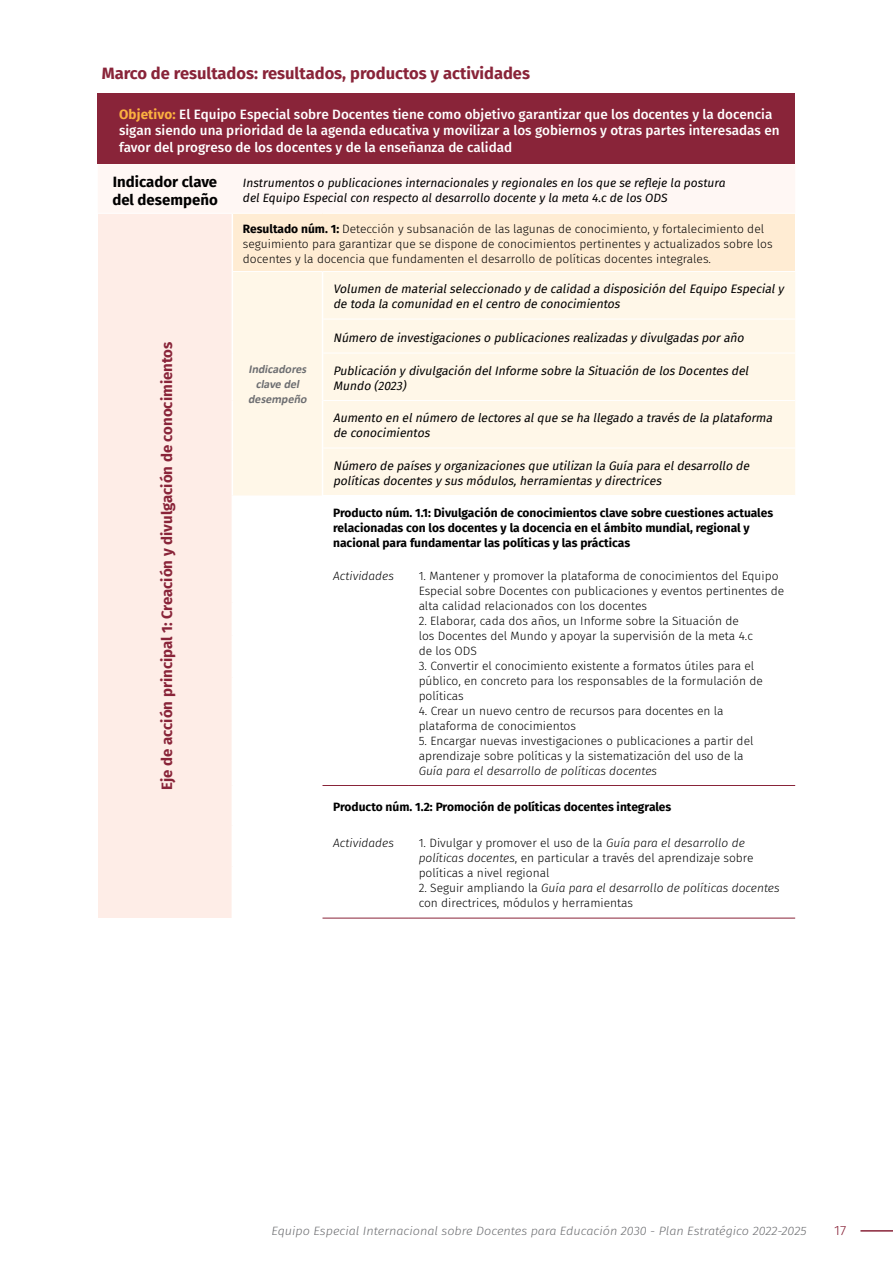
<style>
.page{position:relative;width:893px;height:1263px;background:#fff}
.page>*{position:absolute;margin:0;border:0;box-sizing:border-box;transform-origin:0 0}
.t1{font:700 16.5px "Fira Sans";color:#892439}
.t2{font:700 15px "Fira Sans";color:#892439}
.t3{font:700 15px/18px "Fira Sans";color:#000}
.t4{font:500 13.5px/16.2px "Fira Sans";color:#fff}
.t5{font:300 13.5px "Fira Sans";color:#892439;scale:1.06 1}
.t6{font:300 12px/15px "Fira Sans";color:#000}
.t7{font:italic 12px/15px "Fira Sans";color:#000}
.t8{font:700 12px/15px "Fira Sans";color:#000}
.t9{font:italic 12px/15px "Fira Sans";color:#000}
.t10{font:italic 300 12px "Fira Sans";color:#6d6e71;scale:1.06 1}
.t11{font:italic 300 12px "Fira Sans";color:#000}
.t12{font:italic 700 12px/15px "Calibri";color:#6d6e71;text-align:center}
.s1{font-weight:700;color:#fbb040}
.s2{font-weight:700}
.s3{font-style:italic}
</style>
<div class="page">
<div style="left:98px;top:94px;width:697px;height:70px;background:#892439"></div>
<div style="left:98px;top:165px;width:697px;height:47px;background:#fff7f4"></div>
<div style="left:98px;top:213px;width:134px;height:705px;background:#feede7"></div>
<div style="left:232px;top:213px;width:563px;height:59px;background:#ffecd3"></div>
<div style="left:233px;top:272px;width:562px;height:223px;background:#fff7e8"></div>
<hr style="left:322px;top:785px;width:86px;height:1px;background:#892439">
<hr style="left:408px;top:785px;width:387px;height:1px;background:#892439">
<hr style="left:322px;top:918px;width:86px;height:1px;background:#892439">
<hr style="left:408px;top:918px;width:387px;height:1px;background:#892439">
<hr style="left:98px;top:213px;width:134px;height:1px;background:#fff">
<hr style="left:232px;top:214px;width:1px;height:57px;background:#fff">
<hr style="left:232px;top:213px;width:90px;height:1px;background:#fff">
<hr style="left:322px;top:213px;width:86px;height:1px;background:#fff">
<hr style="left:408px;top:213px;width:387px;height:1px;background:#fff">
<hr style="left:322px;top:271px;width:86px;height:1px;background:#fff">
<hr style="left:408px;top:271px;width:387px;height:1px;background:#fff">
<hr style="left:323px;top:319px;width:85px;height:1px;background:#fff">
<hr style="left:408px;top:319px;width:387px;height:1px;background:#fff">
<hr style="left:323px;top:353px;width:85px;height:1px;background:#fff">
<hr style="left:408px;top:353px;width:387px;height:1px;background:#fff">
<hr style="left:323px;top:400px;width:85px;height:1px;background:#fff">
<hr style="left:408px;top:400px;width:387px;height:1px;background:#fff">
<hr style="left:323px;top:448px;width:85px;height:1px;background:#fff">
<hr style="left:408px;top:448px;width:387px;height:1px;background:#fff">
<hr style="left:232px;top:271px;width:90px;height:1px;background:#fff">
<hr style="left:322px;top:272px;width:1px;height:47px;background:#fff">
<hr style="left:322px;top:319px;width:1px;height:34px;background:#fff">
<hr style="left:322px;top:353px;width:1px;height:47px;background:#fff">
<hr style="left:322px;top:400px;width:1px;height:48px;background:#fff">
<hr style="left:322px;top:448px;width:1px;height:47px;background:#fff">
<hr style="left:860px;top:1230px;width:33px;height:1px;background:#892439">
<h1 class="t1" style="left:102px;top:60px;width:430px">Marco de resultados: resultados, productos y actividades</h1>
<p class="t4" style="left:119px;top:106px;width:662px"><span class="s1">Objetivo:</span> El Equipo Especial sobre Docentes tiene como objetivo garantizar que los docentes y la docencia sigan siendo una prioridad de la agenda educativa y movilizar a los gobiernos y otras partes interesadas en favor del progreso de los docentes y de la enseñanza de calidad</p>
<p class="t3" style="left:112px;top:171px;width:107px">Indicador clave del desempeño</p>
<p class="t9" style="left:243px;top:175px;width:484px">Instrumentos o publicaciones internacionales y regionales en los que se refleje la postura del Equipo Especial con respecto al desarrollo docente y la meta 4.c de los ODS</p>
<p class="t2" style="left:154px;top:790px;width:449px;rotate:-90deg">Eje de acción principal 1: Creación y divulgación de conocimientos</p>
<p class="t6" style="left:243px;top:221px;width:531px"><span class="s2">Resultado núm. 1:</span> Detección y subsanación de las lagunas de conocimiento, y fortalecimiento del seguimiento para garantizar que se dispone de conocimientos pertinentes y actualizados sobre los docentes y la docencia que fundamenten el desarrollo de políticas docentes integrales.</p>
<p class="t12" style="left:248px;top:361px;width:63px">Indicadores clave del desempeño</p>
<p class="t7" style="left:333px;top:281px;width:455px">Volumen de materialseleccionado y de calidad a disposición delEquipo Especialy de toda la comunidad en elcentro de conocimientos</p>
<p class="t7" style="left:333px;top:330px;width:415px">Número de investigacioneso publicacionesrealizadasy divulgadasporaño</p>
<p class="t7" style="left:333px;top:363px;width:420px">Publicación y divulgación delInforme sobre la Situación de losDocentesdel<br>Mundo (2023)</p>
<p class="t7" style="left:333px;top:410px;width:444px">Aumento en elnúmero de lectoresalque se ha llegado a travésde la plataforma de conocimientos</p>
<p class="t7" style="left:333px;top:458px;width:421px">Número de paísesy organizacionesque utilizan la Guía para eldesarrollo de políticasdocentesy susmódulos,herramientasy directrices</p>
<p class="t8" style="left:333px;top:505px;width:442px">Producto núm. 1.1: Divulgación de conocimientos clave sobre cuestiones actuales relacionadas con los docentes y la docencia en el ámbito mundial, regional y nacional para fundamentar las políticas y las prácticas</p>
<p class="t11" style="left:333px;top:567px;width:62px">Actividades</p>
<p class="t6" style="left:419px;top:568px;width:367px">1. Mantener y promover la plataforma de conocimientos del Equipo<br>Especial sobre Docentes con publicaciones y eventos pertinentes de alta calidad relacionados con los docentes</p>
<p class="t6" style="left:419px;top:613px;width:336px">2. Elaborar, cada dos años, un Informe sobre la Situación de los Docentes del Mundo y apoyar la supervisión de la meta 4.c de los ODS</p>
<p class="t6" style="left:419px;top:658px;width:346px">3. Convertir el conocimiento existente a formatos útiles para el público, en concreto para los responsables de la formulación de políticas</p>
<p class="t6" style="left:419px;top:703px;width:306px">4. Crear un nuevo centro de recursos para docentes en la plataforma de conocimientos</p>
<p class="t6" style="left:419px;top:733px;width:336px">5. Encargar nuevas investigaciones o publicaciones a partir del aprendizaje sobre políticas y la sistematización del uso de la</p>
<p class="t11" style="left:419px;top:762px;width:240px">Guía para el desarrollo de políticas docentes</p>
<p class="t8" style="left:333px;top:799px;width:340px">Producto núm. 1.2: Promoción de políticas docentes integrales</p>
<p class="t11" style="left:333px;top:835px;width:62px">Actividades</p>
<p class="t6" style="left:419px;top:836px;width:336px">1. Divulgar y promover el uso de la <span class="s3">Guía para el desarrollo de políticas docentes</span>, en particular a través del aprendizaje sobre políticas a nivel regional</p>
<p class="t6" style="left:419px;top:881px;width:362px">2. Seguir ampliando la <span class="s3">Guía para el desarrollo de políticas docentes </span>con directrices, módulos y herramientas</p>
<p class="t10" style="left:272px;top:1223px;width:506px">Equipo Especial Internacional sobre Docentes para Educación 2030 - Plan Estratégico 2022-2025</p>
<p class="t5" style="left:834px;top:1221px;width:13px">17</p>
</div>
